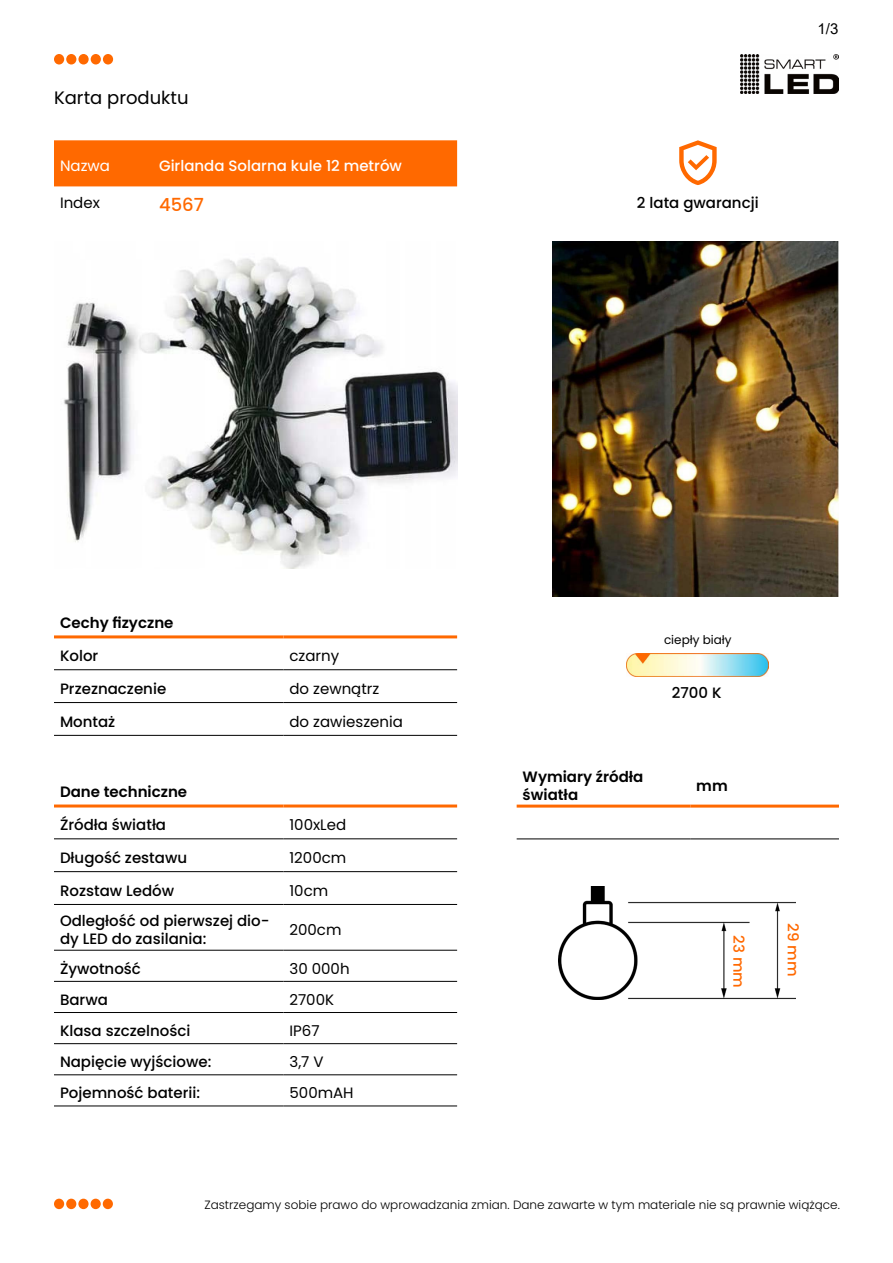
<style>
.page{position:relative;width:893px;height:1263px;background:#fff}
.page>*{position:absolute;margin:0;border:0;box-sizing:border-box;transform-origin:0 0}
.t1{font:18px "Poppins";color:#000}
.t2{font:500 18px "Poppins";color:#ff6900}
.t3{font:500 15px/18px "Poppins";color:#000}
.t4{font:15px "Poppins";color:#000}
.t5{font:600 15px/18px "Poppins";color:#000}
.t6{font:500 15px "Poppins";color:#fff}
.t7{font:500 15px "Poppins";color:#ff6900}
.t8{font:15px "Poppins";color:#fff}
.t9{font:15px "Arial";color:#000}
.t10{font:300 12px "Poppins";color:#000}
.t11{font:12px "Poppins";color:#000}
</style>
<div class="page">
<div style="left:54px;top:140px;width:403px;height:46px;background:#ff6900"></div>
<hr style="left:54px;top:838px;width:229px;height:1px;background:#000">
<hr style="left:283px;top:838px;width:174px;height:1px;background:#000">
<hr style="left:54px;top:871px;width:229px;height:1px;background:#000">
<hr style="left:283px;top:871px;width:174px;height:1px;background:#000">
<hr style="left:54px;top:904px;width:229px;height:1px;background:#000">
<hr style="left:283px;top:904px;width:174px;height:1px;background:#000">
<hr style="left:54px;top:950px;width:229px;height:1px;background:#000">
<hr style="left:283px;top:950px;width:174px;height:1px;background:#000">
<hr style="left:54px;top:981px;width:229px;height:1px;background:#000">
<hr style="left:283px;top:981px;width:174px;height:1px;background:#000">
<hr style="left:54px;top:1012px;width:229px;height:1px;background:#000">
<hr style="left:283px;top:1012px;width:174px;height:1px;background:#000">
<hr style="left:54px;top:1043px;width:229px;height:1px;background:#000">
<hr style="left:283px;top:1043px;width:174px;height:1px;background:#000">
<hr style="left:54px;top:1074px;width:229px;height:1px;background:#000">
<hr style="left:283px;top:1074px;width:174px;height:1px;background:#000">
<hr style="left:54px;top:1106px;width:229px;height:1px;background:#000">
<hr style="left:283px;top:1106px;width:174px;height:1px;background:#000">
<hr style="left:54px;top:804px;width:229px;height:3px;background:#ff6900">
<hr style="left:283px;top:804px;width:174px;height:3px;background:#ff6900">
<hr style="left:517px;top:839px;width:173px;height:1px;background:#000">
<hr style="left:690px;top:839px;width:149px;height:1px;background:#000">
<hr style="left:517px;top:805px;width:173px;height:3px;background:#ff6900">
<hr style="left:690px;top:805px;width:149px;height:3px;background:#ff6900">
<hr style="left:54px;top:669px;width:229px;height:1px;background:#000">
<hr style="left:283px;top:669px;width:174px;height:1px;background:#000">
<hr style="left:54px;top:702px;width:229px;height:1px;background:#000">
<hr style="left:283px;top:702px;width:174px;height:1px;background:#000">
<hr style="left:54px;top:735px;width:229px;height:1px;background:#000">
<hr style="left:283px;top:735px;width:174px;height:1px;background:#000">
<hr style="left:54px;top:635px;width:229px;height:3px;background:#ff6900">
<hr style="left:283px;top:635px;width:174px;height:3px;background:#ff6900">
<img style="left:741px;top:54px;width:98px;height:40px">
<div style="left:54px;top:54px;width:10px;height:10px;background:#ff6900;border-radius:50%"></div>
<div style="left:66px;top:54px;width:10px;height:10px;background:#ff6900;border-radius:50%"></div>
<div style="left:78px;top:54px;width:11px;height:10px;background:#ff6900;border-radius:50%"></div>
<div style="left:91px;top:54px;width:10px;height:10px;background:#ff6900;border-radius:50%"></div>
<div style="left:103px;top:54px;width:10px;height:10px;background:#ff6900;border-radius:50%"></div>
<img style="left:64px;top:257px;width:393px;height:311px">
<img style="left:553px;top:241px;width:286px;height:355px">
<img style="left:558px;top:886px;width:237px;height:114px">
<svg style="left:679px;top:140px;width:38px;height:45px"></svg>
<img style="left:627px;top:654px;width:142px;height:23px">
<div style="left:54px;top:1199px;width:10px;height:10px;background:#ff6900;border-radius:50%"></div>
<div style="left:66px;top:1199px;width:10px;height:10px;background:#ff6900;border-radius:50%"></div>
<div style="left:78px;top:1199px;width:11px;height:10px;background:#ff6900;border-radius:50%"></div>
<div style="left:91px;top:1199px;width:10px;height:10px;background:#ff6900;border-radius:50%"></div>
<div style="left:103px;top:1199px;width:10px;height:10px;background:#ff6900;border-radius:50%"></div>
<p class="t1" style="left:54px;top:88px;width:136px">Karta produktu</p>
<p class="t8" style="left:60px;top:157px;width:51px">Nazwa</p>
<p class="t6" style="left:159px;top:157px;width:244px">Girlanda Solarna kule 12 metrów</p>
<p class="t4" style="left:60px;top:194px;width:41px">Index</p>
<p class="t2" style="left:159px;top:195px;width:46px">4567</p>
<p class="t9" style="left:817px;top:18px;width:22px">1/3</p>
<p class="t3" style="left:637px;top:193px;width:123px">2 lata gwarancji</p>
<p class="t5" style="left:60px;top:614px;width:115px">Cechy fizyczne</p>
<p class="t3" style="left:60px;top:647px;width:40px">Kolor</p>
<p class="t4" style="left:289px;top:647px;width:51px">czarny</p>
<p class="t3" style="left:60px;top:680px;width:108px">Przeznaczenie</p>
<p class="t4" style="left:289px;top:680px;width:91px">do zewnątrz</p>
<p class="t3" style="left:60px;top:713px;width:57px">Montaż</p>
<p class="t4" style="left:289px;top:713px;width:115px">do zawieszenia</p>
<p class="t5" style="left:60px;top:783px;width:129px">Dane techniczne</p>
<p class="t3" style="left:60px;top:816px;width:108px">Źródła światła</p>
<p class="t4" style="left:289px;top:816px;width:58px">100xLed</p>
<p class="t3" style="left:60px;top:849px;width:129px">Długość zestawu</p>
<p class="t4" style="left:289px;top:849px;width:58px">1200cm</p>
<p class="t3" style="left:60px;top:882px;width:116px">Rozstaw Ledów</p>
<p class="t4" style="left:289px;top:882px;width:40px">10cm</p>
<p class="t3" style="left:60px;top:912px;width:211px">Odległość od pierwszej dio&shy;dy LED do zasilania:</p>
<p class="t4" style="left:289px;top:921px;width:54px">200cm</p>
<p class="t3" style="left:60px;top:959px;width:82px">Żywotność</p>
<p class="t4" style="left:289px;top:960px;width:62px">30 000h</p>
<p class="t3" style="left:60px;top:991px;width:49px">Barwa</p>
<p class="t4" style="left:289px;top:991px;width:46px">2700K</p>
<p class="t3" style="left:60px;top:1022px;width:132px">Klasa szczelności</p>
<p class="t4" style="left:289px;top:1022px;width:32px">IP67</p>
<p class="t3" style="left:60px;top:1053px;width:153px">Napięcie wyjściowe:</p>
<p class="t4" style="left:289px;top:1053px;width:36px">3,7 V</p>
<p class="t3" style="left:60px;top:1084px;width:142px">Pojemność baterii:</p>
<p class="t4" style="left:289px;top:1084px;width:66px">500mAH</p>
<p class="t11" style="left:664px;top:633px;width:69px">ciepły biały</p>
<p class="t3" style="left:672px;top:684px;width:51px">2700 K</p>
<p class="t5" style="left:523px;top:768px;width:122px">Wymiary źródła światła</p>
<p class="t5" style="left:696px;top:777px;width:33px">mm</p>
<p class="t7" style="left:747px;top:935px;width:54px;rotate:90deg">23 mm</p>
<p class="t7" style="left:802px;top:923px;width:55px;rotate:90deg">29 mm</p>
<p class="t10" style="left:204px;top:1198px;width:637px">Zastrzegamy sobie prawo do wprowadzania zmian. Dane zawarte w tym materiale nie są prawnie wiążące.</p>
</div>
